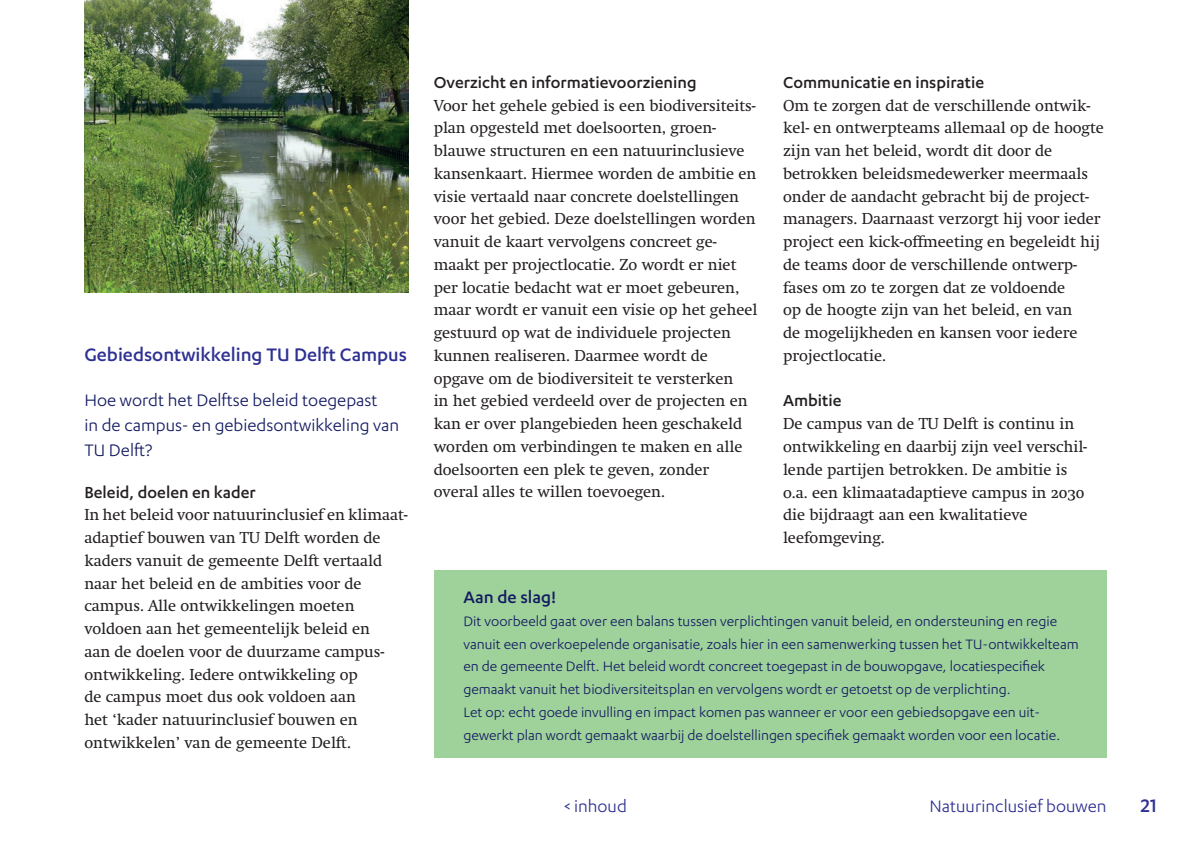
<style>
.page{position:relative;width:1191px;height:844px;background:#fff}
.page>*{position:absolute;margin:0;border:0;box-sizing:border-box;transform-origin:0 0}
.t1{font:500 21px "Karbon";color:#2e3092}
.t2{font:19.25px/24.5px "Karbon";color:#131a62}
.t3{font:19.25px "Karbon";color:#2e3092}
.t4{font:500 19.25px "Karbon";color:#131a62}
.t5{font:500 18.38px "Karbon";color:#231f20}
.t6{font:15.75px/22.8px "Swift Os F";color:#231f20}
.t7{font:15.75px/22.8px "Karbon";color:#131a62}
</style>
<div class="page">
<div style="left:434px;top:570px;width:672px;height:187px;background:#9fd29a"></div>
<img style="left:84px;top:0;width:324px;height:292px">
<h1 class="t1" style="left:84px;top:343px;width:324px">Gebiedsontwikkeling TU Delft Campus</h1>
<p class="t2" style="left:84px;top:388px;width:316px">Hoe wordt het Delftse beleid toegepast<br>in de campus- en gebiedsontwikkeling van<br>TU Delft?</p>
<p class="t5" style="left:84px;top:481px;width:173px">Beleid, doelen en kader</p>
<p class="t6" style="left:84px;top:503px;width:325px">In het beleid voor natuurinclusief en klimaat&shy;adaptief bouwen van TU Delft worden de kaders vanuit de gemeente Delft vertaald naar het beleid en de ambities voor de campus. Alle ontwikkelingen moeten voldoen aan het gemeentelijk beleid en<br>aan de doelen voor de duurzame campus&shy;ontwikkeling. Iedere ontwikkeling op<br>de campus moet dus ook voldoen aan<br>het ‘kader natuurinclusief bouwen en ontwikkelen’ van de gemeente Delft.</p>
<p class="t5" style="left:434px;top:72px;width:264px">Overzicht en informatievoorziening</p>
<p class="t6" style="left:434px;top:94px;width:325px">Voor het gehele gebied is een biodiversiteits&shy;plan opgesteld met doelsoorten, groen&shy;blauwe structuren en een natuurinclusieve kansenkaart. Hiermee worden de ambitie en visie vertaald naar concrete doelstellingen voor het gebied. Deze doelstellingen worden vanuit de kaart vervolgens concreet ge&shy;maakt per projectlocatie. Zo wordt er niet per locatie bedacht wat er moet gebeuren, maar wordt er vanuit een visie op het geheel gestuurd op wat de individuele projecten kunnen realiseren. Daarmee wordt de opgave om de biodiversiteit te versterken<br>in het gebied verdeeld over de projecten en kan er over plangebieden heen geschakeld worden om verbindingen te maken en alle doelsoorten een plek te geven, zonder overal alles te willen toevoegen.</p>
<p class="t5" style="left:783px;top:72px;width:203px">Communicatie en inspiratie</p>
<p class="t6" style="left:783px;top:94px;width:322px">Om te zorgen dat de verschillende ontwik&shy;kel- en ontwerpteams allemaal op de hoogte zijn van het beleid, wordt dit door de betrokken beleidsmedewerker meermaals onder de aandacht gebracht bij de project&shy;managers. Daarnaast verzorgt hij voor ieder project een kick-offmeeting en begeleidt hij de teams door de verschillende ontwerp&shy;fases om zo te zorgen dat ze voldoende<br>op de hoogte zijn van het beleid, en van<br>de mogelijkheden en kansen voor iedere projectlocatie.</p>
<p class="t5" style="left:783px;top:390px;width:60px">Ambitie</p>
<p class="t6" style="left:783px;top:412px;width:305px">De campus van de TU Delft is continu in ontwikkeling en daarbij zijn veel verschil&shy;lende partijen betrokken. De ambitie is o.a. een klimaatadaptieve campus in 2030 die bijdraagt aan een kwalitatieve leefomgeving.</p>
<p class="t4" style="left:463px;top:586px;width:94px">Aan de slag!</p>
<p class="t7" style="left:463px;top:609px;width:617px">Dit voorbeeld gaat over een balans tussen verplichtingen vanuit beleid, en ondersteuning en regie vanuit een overkoepelende organisatie, zoals hier in een samenwerking tussen het TU-ontwikkelteam en de gemeente Delft. Het beleid wordt concreet toegepast in de bouwopgave, locatiespecifiek gemaakt vanuit het biodiversiteitsplan en vervolgens wordt er getoetst op de verplichting.<br>Let op: echt goede invulling en impact komen pas wanneer er voor een gebiedsopgave een uit&shy;gewerkt plan wordt gemaakt waarbij de doelstellingen specifiek gemaakt worden voor een locatie.</p>
<p class="t3" style="left:564px;top:795px;width:64px">&lt; inhoud</p>
<p class="t3" style="left:929px;top:795px;width:179px">Natuurinclusief bouwen</p>
<h1 class="t1" style="left:1140px;top:793px;width:17px">21</h1>
</div>
